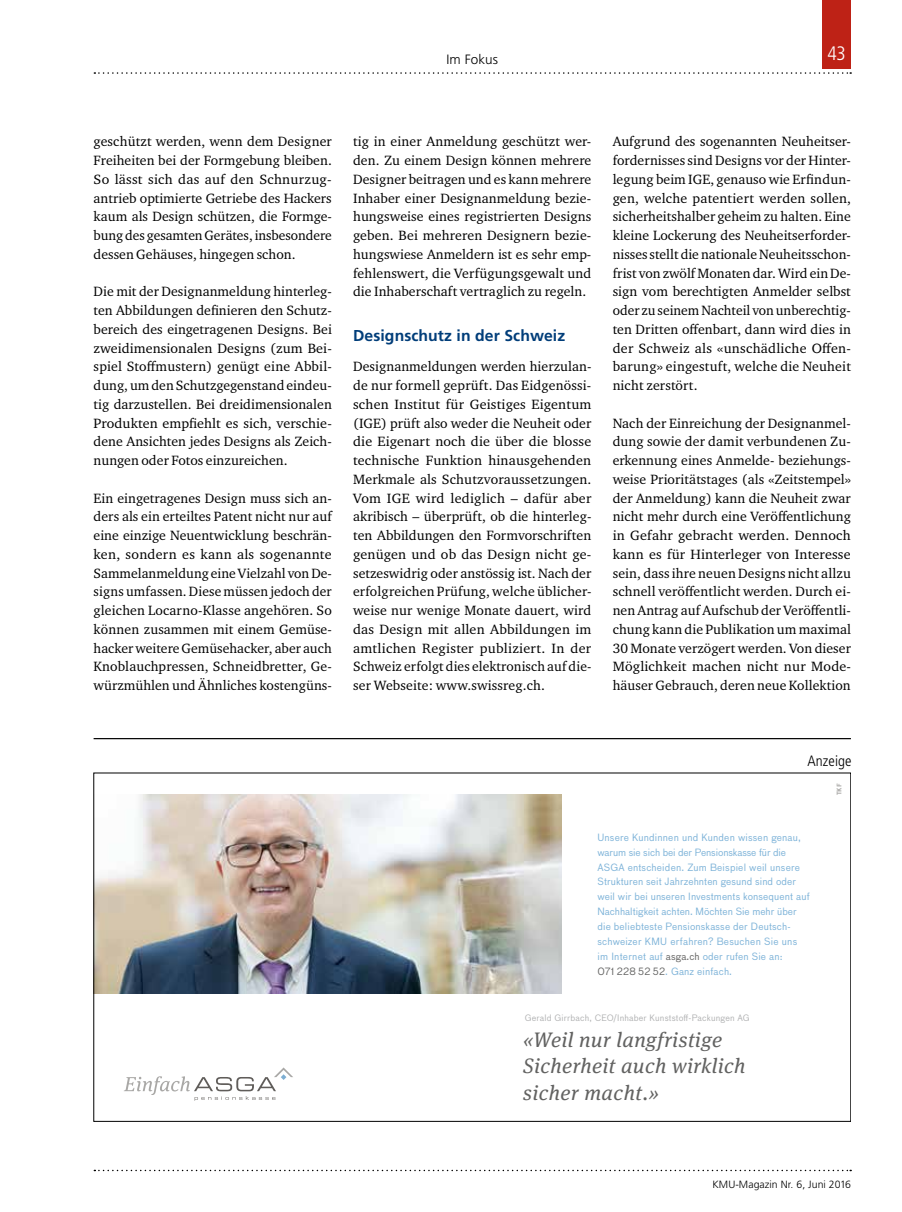
<style>
.page{position:relative;width:902px;height:1212px;background:#fff}
.page>*{position:absolute;margin:0;border:0;box-sizing:border-box;transform-origin:0 0}
.t1{font:italic 21px/26.5px "Meta Serif Pro";letter-spacing:.025em;color:#626261}
.t2{font:300 condensed 19.5px "Frutiger LT Std";color:#fff}
.t3{font:700 15.75px "Frutiger LT Std";letter-spacing:.005em;color:#003d79}
.t4{font:300 condensed 15px "Frutiger LT Std";letter-spacing:.005em;color:#000}
.t5{font:13.8px/18.8px "Charter ITC Std";letter-spacing:.005em;color:#000;text-align:justify}
.t6{font:300 13.5px "Frutiger LT Std";letter-spacing:.005em;color:#000}
.t7{font:300 10.5px "Frutiger LT Std";letter-spacing:.005em;color:#000}
.t8{font:9.75px/14.9px "Bau Pro";letter-spacing:.015em;color:#7cb2d8}
.t9{font:8.7px "Bau Pro";letter-spacing:.02em;color:#b1b2b3}
.t10{font:700 6.45px "Executive 75";color:#a9a8a6}
.s1{color:#626261}
</style>
<div class="page">
<svg style="left:94px;top:72px;width:757px;height:2px"></svg>
<svg style="left:94px;top:1170px;width:757px;height:1px"></svg>
<svg style="left:124px;top:1067px;width:169px;height:34px"></svg>
<img style="left:96px;top:794px;width:465px;height:199px">
<div style="left:822px;top:0;width:28px;height:68px;background:#be2216"></div>
<hr style="left:94px;top:738px;width:756px;height:1px;background:#000">
<p class="t6" style="left:446px;top:51px;width:53px">Im Fokus</p>
<h2 class="t2" style="left:827px;top:42px;width:20px">43</h2>
<p class="t5" style="left:94px;top:132px;width:240px">geschützt werden, wenn dem Designer Freiheiten bei der Formgebung bleiben.<br>So lässt sich das auf den Schnurzug&shy;antrieb optimierte Getriebe des Hackers kaum als Design schützen, die Formge&shy;bung des gesamten Gerätes, insbesondere dessen Gehäuses, hingegen schon.</p>
<p class="t5" style="left:94px;top:282px;width:240px">Die mit der Designanmeldung hinterleg&shy;ten Abbildungen definieren den Schutz&shy;bereich des eingetragenen Designs. Bei zweidimensionalen Designs (zum Bei&shy;spiel Stoffmustern) genügt eine Abbil&shy;dung, um den Schutzgegenstand eindeu&shy;tig darzustellen. Bei dreidimensionalen Produkten empfiehlt es sich, verschie&shy;dene Ansichten jedes Designs als Zeich&shy;nungen oder Fotos einzureichen.</p>
<p class="t5" style="left:94px;top:488px;width:240px">Ein eingetragenes Design muss sich an&shy;ders als ein erteiltes Patent nicht nur auf eine einzige Neuentwicklung beschrän&shy;ken, sondern es kann als sogenannte Sammelanmeldung eine Vielzahl von De&shy;signs umfassen. Diese müssen jedoch der gleichen Locarno-Klasse angehören. So können zusammen mit einem Gemüse&shy;hacker weitere Gemüsehacker, aber auch Knoblauchpressen, Schneidbretter, Ge&shy;würzmühlen und Ähnliches kostengüns-</p>
<p class="t5" style="left:353px;top:132px;width:240px">tig in einer Anmeldung geschützt wer&shy;den. Zu einem Design können mehrere Designer beitragen und es kann mehrere Inhaber einer Designanmeldung bezie&shy;hungsweise eines registrierten Designs geben. Bei mehreren Designern bezie&shy;hungswiese Anmeldern ist es sehr emp&shy;fehlenswert, die Verfügungsgewalt und die Inhaberschaft vertraglich zu regeln.</p>
<p class="t3" style="left:353px;top:327px;width:214px">Designschutz in der Schweiz</p>
<p class="t5" style="left:353px;top:357px;width:240px">Designanmeldungen werden hierzulan&shy;de nur formell geprüft. Das Eidgenössi&shy;schen Institut für Geistiges Eigentum (IGE) prüft also weder die Neuheit oder die Eigenart noch die über die blosse technische Funktion hinausgehenden Merkmale als Schutzvoraussetzungen.<br>Vom IGE wird lediglich – dafür aber akribisch – überprüft, ob die hinterleg&shy;ten Abbildungen den Formvorschriften genügen und ob das Design nicht ge&shy;setzeswidrig oder anstössig ist. Nach der erfolgreichen Prüfung, welche üblicher&shy;weise nur wenige Monate dauert, wird das Design mit allen Abbildungen im amtlichen Register publiziert. In der Schweiz erfolgt dies elektronisch auf die&shy;ser Webseite: www.swissreg.ch.</p>
<p class="t5" style="left:612px;top:132px;width:240px">Aufgrund des sogenannten Neuheitser&shy;fordernisses sind Designs vor der Hinter&shy;legung beim IGE, genauso wie Erfindun&shy;gen, welche patentiert werden sollen, sicherheitshalber geheim zu halten. Eine kleine Lockerung des Neuheitserforder&shy;nisses stellt die nationale Neuheitsschon&shy;frist von zwölf Monaten dar. Wird ein De&shy;sign vom berechtigten Anmelder selbst oder zu seinem Nachteil von unberechtig&shy;ten Dritten offenbart, dann wird dies in der Schweiz als «unschädliche Offen&shy;barung» eingestuft, welche die Neuheit nicht zerstört.</p>
<p class="t5" style="left:612px;top:413px;width:240px">Nach der Einreichung der Designanmel&shy;dung sowie der damit verbundenen Zu&shy;erkennung eines Anmelde- beziehungs&shy;weise Prioritätstages (als «Zeitstempel» der Anmeldung) kann die Neuheit zwar nicht mehr durch eine Veröffentlichung in Gefahr gebracht werden. Dennoch kann es für Hinterleger von Interesse sein, dass ihre neuen Designs nicht allzu schnell veröffentlicht werden. Durch ei&shy;nen Antrag auf Aufschub der Veröffentli&shy;chung kann die Publikation um maximal 30 Monate verzögert werden. Von dieser Möglichkeit machen nicht nur Mode&shy;häuser Gebrauch, deren neue Kollektion</p>
<p class="t4" style="left:807px;top:752px;width:45px">Anzeige</p>
<p class="t8" style="left:597px;top:829px;width:214px">Unsere Kundinnen und Kunden wissen genau, warum sie sich bei der Pensionskasse für die ASGA entscheiden. Zum Beispiel weil unsere Strukturen seit Jahrzehnten gesund sind oder weil wir bei unseren Investments konsequent auf Nachhaltigkeit achten. Möchten Sie mehr über die beliebteste Pensionskasse der Deutsch&shy;schweizer KMU erfahren? Besuchen Sie uns im Internet auf <span class="s1">asga.ch</span> oder rufen Sie an:<br><span class="s1">071 228 52 52</span>. Ganz einfach.</p>
<p class="t9" style="left:525px;top:1011px;width:226px">Gerald Girrbach, CEO/Inhaber Kunststoff-Packungen AG</p>
<h1 class="t1" style="left:523px;top:1025px;width:223px">«Weil nur langfristige<br>Sicherheit auch wirklich sicher macht.»</h1>
<p class="t10" style="left:834px;top:795px;width:13px;rotate:-90deg">TKF</p>
<p class="t7" style="left:712px;top:1178px;width:140px">KMU-Magazin Nr. 6, Juni 2016</p>
</div>
